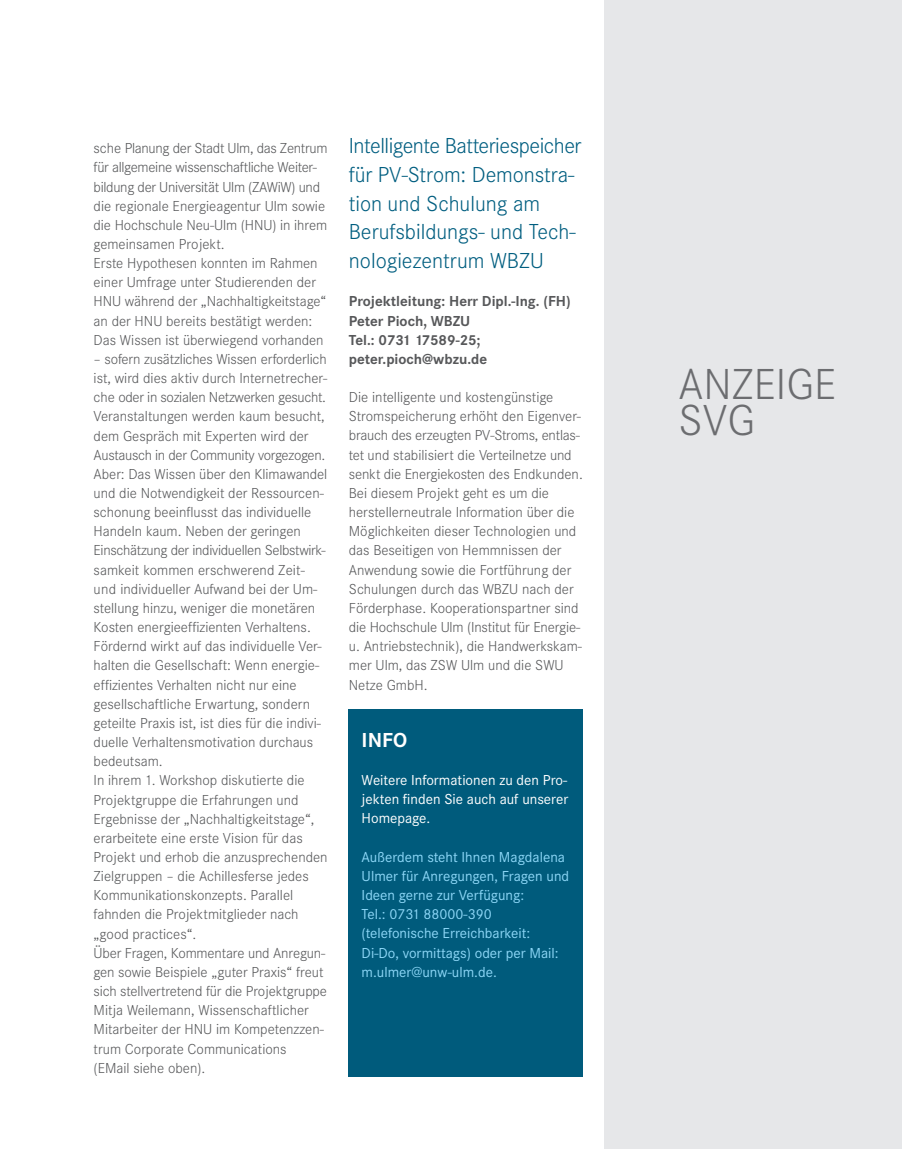
<style>
.page{position:relative;width:902px;height:1149px;background:#fff}
.page>*{position:absolute;margin:0;border:0;box-sizing:border-box;transform-origin:0 0}
.t1{font:300 45px "Corporate S";color:#6c6d70}
.Breaker_und_Anreden{font:300 22.5px/28.7px "Corporate S";letter-spacing:-.005em;color:#005e80}
.Infokasten_Ü1{font:700 21px "Corporate S";color:#fff}
.brot_text{font:300 15px/19.2px "Corporate S";color:#57585a}
.Infokasten_blau_Bere{font:15px/19.2px "Corporate S";color:#8dd7f7}
.Teasertext{font:700 15px/19.2px "Corporate S";color:#57585a}
.Infokasten_weiss_Inh{font:15px/19.2px "Corporate S";color:#fff;text-align:justify}
.brot_text-2{font:300 15px "Corporate S";letter-spacing:-.02em;color:#57585a}
</style>
<div class="page">
<div style="left:349px;top:708px;width:234px;height:368px;background:#005b7c"></div>
<div style="left:604px;top:0;width:297px;height:1148px;background:#e6e7e9"></div>
<p class="brot_text-2" style="left:94px;top:140px;width:235px">sche Planung der Stadt Ulm, das Zentrum</p>
<p class="brot_text" style="left:94px;top:158px;width:235px">für allgemeine wissenschaftliche Weiter&shy;bildung der Universität Ulm (ZAWiW) und die regionale Energieagentur Ulm sowie die Hochschule Neu-Ulm (HNU) in ihrem gemeinsamen Projekt.</p>
<p class="brot_text" style="left:94px;top:253px;width:234px">Erste Hypothesen konnten im Rahmen einer Umfrage unter Studierenden der HNU während der „Nachhaltigkeitstage“ an der HNU bereits bestätigt werden:<br>Das Wissen ist überwiegend vorhanden</p>
<p class="brot_text" style="left:94px;top:349px;width:235px">– sofern zusätzliches Wissen erforderlich ist, wird dies aktiv durch Internetrecher&shy;che oder in sozialen Netzwerken gesucht.<br>Veranstaltungen werden kaum besucht, dem Gespräch mit Experten wird der Austausch in der Community vorgezogen.</p>
<p class="brot_text" style="left:94px;top:464px;width:235px">Aber: Das Wissen über den Klimawandel und die Notwendigkeit der Ressourcen&shy;schonung beeinflusst das individuelle Handeln kaum. Neben der geringen Einschätzung der individuellen Selbstwirk&shy;samkeit kommen erschwerend Zeit&shy;und individueller Aufwand bei der Um&shy;stellung hinzu, weniger die monetären Kosten energieeffizienten Verhaltens.<br>Fördernd wirkt auf das individuelle Ver&shy;halten die Gesellschaft: Wenn energie&shy;effizientes Verhalten nicht nur eine gesellschaftliche Erwartung, sondern geteilte Praxis ist, ist dies für die indivi&shy;duelle Verhaltensmotivation durchaus bedeutsam.</p>
<p class="brot_text" style="left:94px;top:770px;width:235px">In ihrem 1. Workshop diskutierte die Projektgruppe die Erfahrungen und Ergebnisse der „Nachhaltigkeitstage“, erarbeitete eine erste Vision für das Projekt und erhob die anzusprechenden Zielgruppen – die Achillesferse jedes Kommunikationskonzepts. Parallel fahnden die Projektmitglieder nach „good practices“.</p>
<p class="brot_text" style="left:94px;top:943px;width:235px">Über Fragen, Kommentare und Anregun&shy;gen sowie Beispiele „guter Praxis“ freut sich stellvertretend für die Projektgruppe Mitja Weilemann, Wissenschaftlicher Mitarbeiter der HNU im Kompetenzzen&shy;trum Corporate Communications<br>(EMail siehe oben).</p>
<p class="Breaker_und_Anreden" style="left:349px;top:132px;width:234px">Intelligente Batteriespeicher für PV-Strom: Demonstra&shy;tion und Schulung am<br>Berufsbildungs- und Tech&shy;nologiezentrum WBZU</p>
<p class="Teasertext" style="left:349px;top:292px;width:223px">Projektleitung: Herr Dipl.-Ing. (FH)<br>Peter Pioch, WBZU</p>
<p class="Teasertext" style="left:349px;top:330px;width:140px">Tel.: 0731 17589-25; peter.pioch@wbzu.de</p>
<p class="brot_text" style="left:349px;top:387px;width:235px">Die intelligente und kostengünstige Stromspeicherung erhöht den Eigenver&shy;brauch des erzeugten PV-Stroms, entlas&shy;tet und stabilisiert die Verteilnetze und senkt die Energiekosten des Endkunden.<br>Bei diesem Projekt geht es um die herstellerneutrale Information über die Möglichkeiten dieser Technologien und das Beseitigen von Hemmnissen der Anwendung sowie die Fortführung der Schulungen durch das WBZU nach der Förderphase. Kooperationspartner sind die Hochschule Ulm (Institut für Energie&shy;u. Antriebstechnik), die Handwerkskam&shy;mer Ulm, das ZSW Ulm und die SWU Netze GmbH.</p>
<p class="Infokasten_Ü1" style="left:361px;top:727px;width:47px">INFO</p>
<p class="Infokasten_weiss_Inh" style="left:361px;top:770px;width:208px">Weitere Informationen zu den Pro&shy;jekten finden Sie auch auf unserer Homepage.</p>
<p class="Infokasten_blau_Bere" style="left:361px;top:847px;width:209px">Außerdem steht Ihnen Magdalena<br>Ulmer für Anregungen, Fragen und<br>Ideen gerne zur Verfügung:</p>
<p class="Infokasten_blau_Bere" style="left:361px;top:904px;width:131px">Tel.: 0731 88000-390</p>
<p class="Infokasten_blau_Bere" style="left:361px;top:923px;width:170px">(telefonische Erreichbarkeit:</p>
<p class="Infokasten_blau_Bere" style="left:361px;top:942px;width:198px">Di-Do, vormittags) oder per Mail: m.ulmer@unw-ulm.de.</p>
<p class="t1" style="left:678px;top:358px;width:159px">ANZEIGE</p>
<p class="t1" style="left:678px;top:394px;width:78px">SVG</p>
</div>
